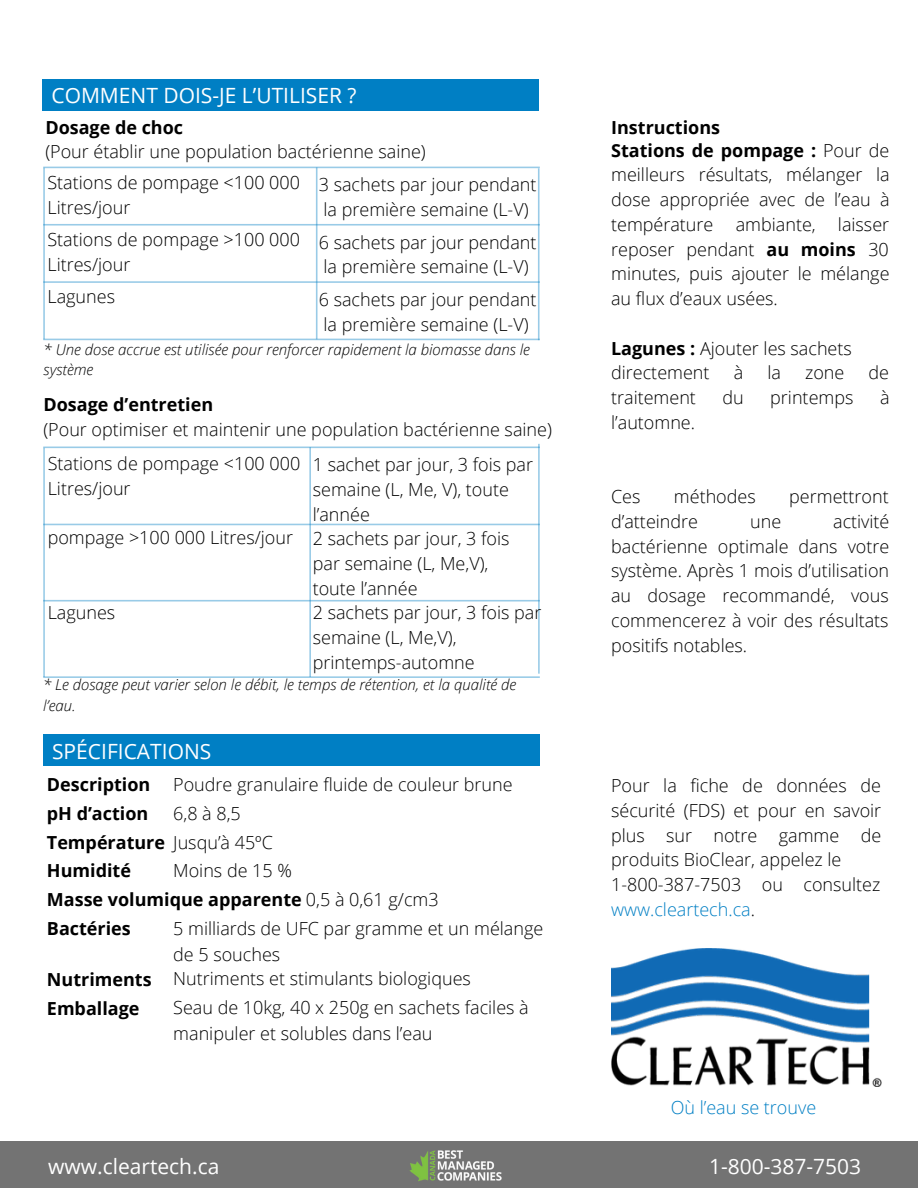
<style>
.page{position:relative;width:918px;height:1188px;background:#fff}
.page>*{position:absolute;margin:0;border:0;box-sizing:border-box;transform-origin:0 0}
.t1{font:21px "Open Sans";color:#fff}
.t2{font:300 18px/24.8px "Open Sans";color:#000}
.t3{font:700 18px/28.8px "Open Sans";color:#000}
.t4{font:300 18px "Open Sans";color:#007fc4}
.t5{font:italic 300 15px/20.2px "Open Sans";color:#000}
.s1{font-weight:300}
.s2{font-weight:700}
.s3{color:#007fc4}
</style>
<div class="page">
<div style="left:43px;top:79px;width:496px;height:32px;background:#007fc4"></div>
<div style="left:43px;top:734px;width:497px;height:32px;background:#007fc4"></div>
<img style="left:611px;top:949px;width:270px;height:137px">
<svg style="left:43px;top:167px;width:497px;height:173px"></svg>
<svg style="left:43px;top:444px;width:497px;height:234px"></svg>
<div style="left:0;top:1141px;width:918px;height:47px;background:#737373"></div>
<img style="left:409px;top:1150px;width:93px;height:32px">
<p class="t1" style="left:51px;top:80px;width:307px">COMMENT DOIS-JE L’UTILISER ?</p>
<p class="t3" style="left:45px;top:112px;width:139px">Dosage de choc</p>
<p class="t2" style="left:45px;top:139px;width:382px">(Pour établir une population bactérienne saine)</p>
<p class="t2" style="left:47px;top:170px;width:254px">Stations de pompage &lt;100 000<br>Litres/jour</p>
<p class="t2" style="left:47px;top:227px;width:254px">Stations de pompage &gt;100 000<br>Litres/jour</p>
<p class="t2" style="left:47px;top:284px;width:69px">Lagunes</p>
<p class="t2" style="left:319px;top:172px;width:219px">3 sachets par jour pendant la première semaine (L-V)</p>
<p class="t2" style="left:319px;top:229px;width:219px">6 sachets par jour pendant la première semaine (L-V)</p>
<p class="t2" style="left:319px;top:287px;width:219px">6 sachets par jour pendant la première semaine (L-V)</p>
<p class="t5" style="left:44px;top:339px;width:488px">* Une dose accrue est utilisée pour renforcer rapidement la biomasse dans le système</p>
<p class="t3" style="left:43px;top:390px;width:171px">Dosage d’entretien</p>
<p class="t2" style="left:43px;top:417px;width:510px">(Pour optimiser et maintenir une population bactérienne saine)</p>
<p class="t2" style="left:48px;top:451px;width:254px">Stations de pompage &lt;100 000<br>Litres/jour</p>
<p class="t2" style="left:48px;top:525px;width:247px">pompage &gt;100 000 Litres/jour</p>
<p class="t2" style="left:48px;top:599px;width:69px">Lagunes</p>
<p class="t2" style="left:313px;top:452px;width:230px">1 sachet par jour, 3 fois par semaine (L, Me, V), toute l’année<br>2 sachets par jour, 3 fois<br>par semaine (L, Me,V),<br>toute l’année<br>2 sachets par jour, 3 fois par semaine (L, Me,V), printemps-automne</p>
<p class="t5" style="left:43px;top:674px;width:475px">* Le dosage peut varier selon le débit, le temps de rétention, et la qualité de l’eau.</p>
<p class="t1" style="left:52px;top:736px;width:161px">SPÉCIFICATIONS</p>
<p class="t3" style="left:47px;top:770px;width:393px">Description<br>pH d’action<br>Température<br>Humidité<br>Masse volumique apparente <span class="s1">0,5 à 0,61 g/cm3<br></span>Bactéries</p>
<p class="t3" style="left:47px;top:964px;width:106px">Nutriments<br>Emballage</p>
<p class="t2" style="left:173px;top:770px;width:341px;line-height:28.7px">Poudre granulaire fluide de couleur brune<br>6,8 à 8,5<br>Jusqu’à 45ºC<br>Moins de 15 %</p>
<p class="t2" style="left:173px;top:915px;width:372px;line-height:25.3px">5 milliards de UFC par gramme et un mélange de 5 souches<br>Nutriments et stimulants biologiques</p>
<p class="t2" style="left:173px;top:994px;width:357px;line-height:25.8px">Seau de 10kg, 40 x 250g en sachets faciles à manipuler et solubles dans l’eau</p>
<p class="t3" style="left:611px;top:112px;width:111px">Instructions</p>
<p class="t2" style="left:611px;top:137px;width:280px;text-align:justify"><span class="s2">Stations de pompage :</span> Pour de meilleurs résultats, mélanger la dose appropriée avec de l’eau à température ambiante, laisser reposer pendant <span class="s2">au moins</span> 30 minutes, puis ajouter le mélange au flux d’eaux usées.</p>
<p class="t2" style="left:611px;top:335px;width:242px"><span class="s2">Lagunes :</span> Ajouter les sachets directement</p>
<p class="t2" style="left:734px;top:360px;width:11px">à</p>
<p class="t2" style="left:767px;top:360px;width:15px">la</p>
<p class="t2" style="left:805px;top:360px;width:41px">zone</p>
<p class="t2" style="left:868px;top:360px;width:22px">de</p>
<p class="t2" style="left:611px;top:385px;width:86px">traitement</p>
<p class="t2" style="left:723px;top:385px;width:23px">du</p>
<p class="t2" style="left:770px;top:385px;width:85px">printemps</p>
<p class="t2" style="left:880px;top:385px;width:11px">à</p>
<p class="t2" style="left:611px;top:409px;width:85px">l’automne.</p>
<p class="t2" style="left:611px;top:484px;width:31px">Ces</p>
<p class="t2" style="left:674px;top:484px;width:83px">méthodes</p>
<p class="t2" style="left:789px;top:484px;width:101px">permettront</p>
<p class="t2" style="left:611px;top:508px;width:88px">d’atteindre</p>
<p class="t2" style="left:750px;top:508px;width:33px">une</p>
<p class="t2" style="left:611px;top:508px;width:280px;text-align:justify;text-indent:222px">activité bactérienne optimale dans votre système. Après 1 mois d’utilisation au dosage recommandé, vous commencerez à voir des résultats positifs notables.</p>
<p class="t2" style="left:611px;top:773px;width:272px">Pour la fiche de données de sécurité (FDS) et pour en savoir plus sur notre gamme de produits BioClear, appelez le<br>1-800-387-7503 ou consultez <span class="s3">www.cleartech.ca</span>.</p>
<p class="t4" style="left:671px;top:1094px;width:147px">Où l’eau se trouve</p>
<p class="t1" style="left:48px;top:1151px;width:173px">www.cleartech.ca</p>
<p class="t1" style="left:709px;top:1151px;width:154px">1-800-387-7503</p>
</div>
